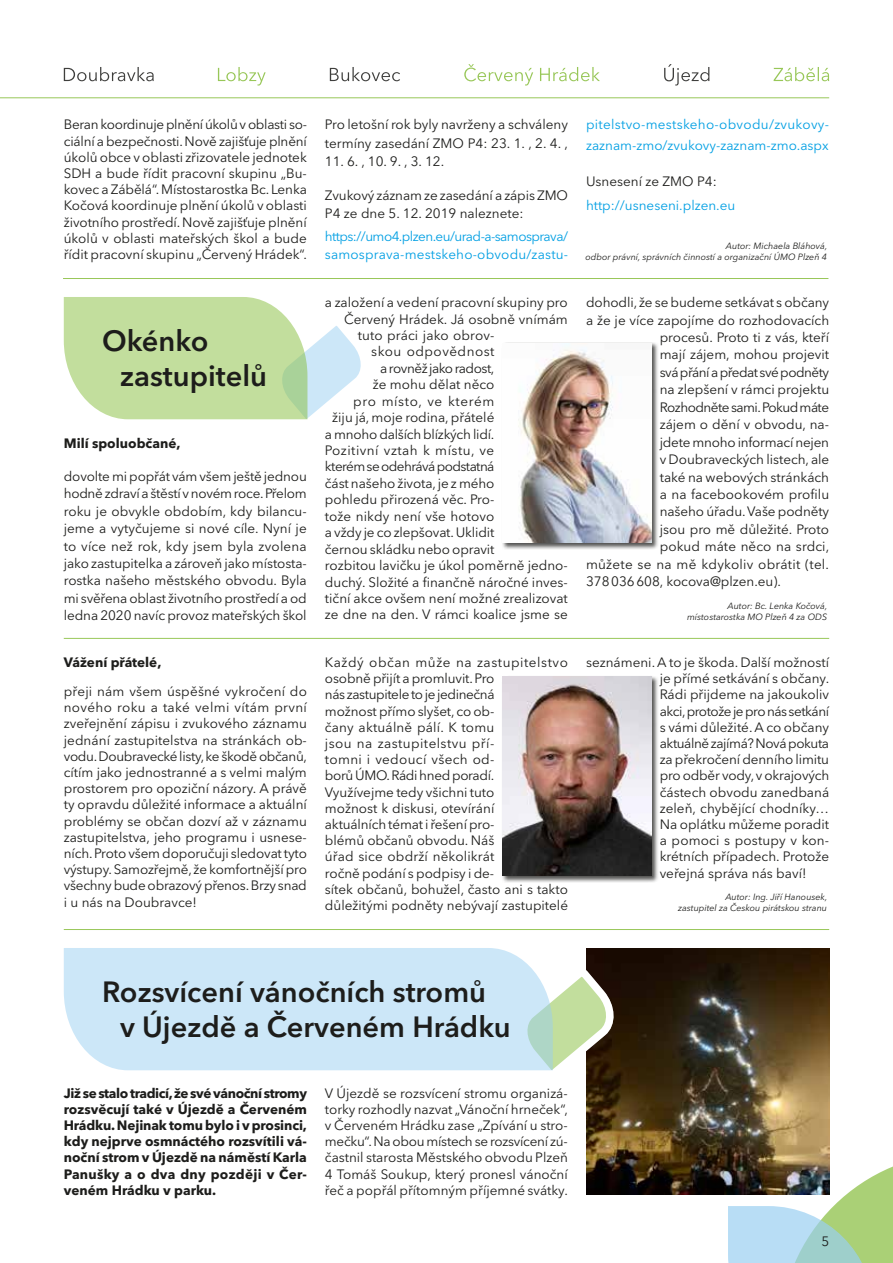
<style>
.page{position:relative;width:893px;height:1263px;background:#fff}
.page>*{position:absolute;margin:0;border:0;box-sizing:border-box;transform-origin:0 0}
.t1{font:600 29.1px/34.8px "Avenir Next LT Pro";color:#1d1d1b}
.t2{font:13.5px/16.2px "Avenir Next LT Pro";color:#1d1d1b;text-align:justify}
.t3{font:700 13.5px/16.2px "Avenir Next LT Pro";color:#1d1d1b;text-align:justify}
.t4{font:13.5px/18.3px "Avenir Next LT Pro";color:#009fe3}
.t5{font:13.5px "Avenir Next LT Pro";letter-spacing:-.035em;color:#1d1d1b}
.t6{font:13.5px "Avenir Next LT Pro";letter-spacing:.035em;color:#1d1d1b}
.t7{font:13.5px "Avenir Next LT Pro";letter-spacing:.02em;color:#1d1d1b}
.t8{font:13.5px "Avenir Next LT Pro";letter-spacing:-.04em;color:#1d1d1b}
.t9{font:13.5px "Avenir Next LT Pro";letter-spacing:.05em;color:#1d1d1b}
.t10{font:italic 9px/10.8px "Avenir Next LT Pro";color:#1d1d1b;text-align:right}
</style>
<div class="page">
<svg style="left:728px;top:1140px;width:165px;height:123px"></svg>
<svg style="left:774px;top:67px;width:55px;height:14px"></svg>
<svg style="left:664px;top:64px;width:45px;height:22px"></svg>
<svg style="left:464px;top:64px;width:136px;height:22px"></svg>
<svg style="left:330px;top:67px;width:70px;height:14px"></svg>
<svg style="left:218px;top:67px;width:48px;height:19px"></svg>
<svg style="left:64px;top:67px;width:90px;height:14px"></svg>
<hr style="left:0;top:97px;width:829px;height:1px;background:#86bd3b">
<img style="left:586px;top:948px;width:243px;height:247px">
<hr style="left:63px;top:278px;width:765px;height:1px;background:#86bd3b">
<hr style="left:64px;top:638px;width:765px;height:1px;background:#86bd3b">
<hr style="left:64px;top:929px;width:765px;height:1px;background:#86bd3b">
<svg style="left:64px;top:297px;width:297px;height:123px"></svg>
<div style="left:501px;top:342px;width:158px;height:208px;background:#1d1d1b;opacity:.75"></div>
<img style="left:503px;top:343px;width:148px;height:199px">
<div style="left:501px;top:675px;width:158px;height:208px;background:#1d1d1b;opacity:.75"></div>
<img style="left:503px;top:677px;width:148px;height:199px">
<svg style="left:510px;top:962px;width:113px;height:123px"></svg>
<div style="left:64px;top:948px;width:489px;height:122px;background:#cce7f8"></div>
<p class="t2" style="left:64px;top:116px;width:245px">Beran koordinuje plnění úkolů voblasti so&shy;ciální a bezpečnosti. Nově zajišťuje plnění úkolů obce v oblasti zřizovatele jednotek SDH a bude řídit pracovní skupinu „Bu&shy;kovec a Zábělá“. Místostarostka Bc. Lenka Kočová koordinuje plnění úkolů v oblasti životního prostředí. Nově zajišťuje plnění úkolů v oblasti mateřských škol a bude řídit pracovní skupinu „Červený Hrádek“.</p>
<p class="t2" style="left:325px;top:115px;width:245px;line-height:18.3px">Pro letošní rok byly navrženy a schváleny termíny zasedání ZMO P4: 23. 1. , 2. 4. ,</p>
<p class="t2" style="left:325px;top:153px;width:121px">11. 6. , 10. 9. , 3. 12.</p>
<p class="t2" style="left:325px;top:186px;width:245px;line-height:18.3px">Zvukový záznam ze zasedání a zápis ZMO<br>P4 ze dne 5. 12. 2019 naleznete:</p>
<p class="t4" style="left:325px;top:227px;width:245px">https://umo4.plzen.eu/urad-a-samosprava/ samosprava-mestskeho-obvodu/zastu-</p>
<h1 class="t1" style="left:120px;top:323px;width:149px;text-indent:-18px">Okénko zastupitelů</h1>
<p class="t3" style="left:64px;top:435px;width:118px">Milí spoluobčané,</p>
<p class="t2" style="left:64px;top:468px;width:245px;line-height:17.4px">dovolte mi popřát vám všem ještě jednou hodně zdraví aštěstí vnovém roce. Přelom roku je obvykle obdobím, kdy bilancu&shy;jeme a vytyčujeme si nové cíle. Nyní je to více než rok, kdy jsem byla zvolena jako zastupitelka a zároveň jako místosta&shy;rostka našeho městského obvodu. Byla mi svěřena oblast životního prostředí a od ledna 2020 navíc provoz mateřských škol</p>
<p class="t2" style="left:325px;top:294px;width:244px">a založení a vedení pracovní skupiny pro</p>
<p class="t2" style="left:344px;top:311px;width:225px">Červený Hrádek. Já osobně vnímám</p>
<p class="t2" style="left:358px;top:327px;width:138px">tuto práci jako obrov-</p>
<p class="t6" style="left:371px;top:344px;width:125px">skou odpovědnost</p>
<p class="t5" style="left:380px;top:360px;width:116px">arovněž jako radost,</p>
<p class="t2" style="left:373px;top:376px;width:123px">že mohu dělat něco</p>
<p class="t9" style="left:353px;top:393px;width:143px">pro místo, ve kterém</p>
<p class="t2" style="left:332px;top:409px;width:164px">žiju já, moje rodina, přátelé</p>
<p class="t2" style="left:325px;top:426px;width:171px">a mnoho dalších blízkých lidí.</p>
<p class="t6" style="left:325px;top:442px;width:171px">Pozitivní vztah k místu, ve</p>
<p class="t8" style="left:325px;top:459px;width:171px">kterém se odehrává podstatná</p>
<p class="t2" style="left:325px;top:475px;width:171px">část našeho života, je z mého</p>
<p class="t2" style="left:325px;top:492px;width:171px">pohledu přirozená věc. Pro-</p>
<p class="t2" style="left:325px;top:508px;width:171px">tože nikdy není vše hotovo</p>
<p class="t2" style="left:325px;top:524px;width:171px">a vždy je co zlepšovat. Uklidit</p>
<p class="t2" style="left:325px;top:541px;width:171px">černou skládku nebo opravit</p>
<p class="t2" style="left:325px;top:557px;width:244px">rozbitou lavičku je úkol poměrně jedno-</p>
<p class="t2" style="left:325px;top:574px;width:244px">duchý. Složité a finančně náročné inves-</p>
<p class="t2" style="left:325px;top:590px;width:244px">tiční akce ovšem není možné zrealizovat</p>
<p class="t2" style="left:325px;top:607px;width:244px">ze dne na den. V rámci koalice jsme se</p>
<p class="t4" style="left:586px;top:114px;width:245px;line-height:20.2px">pitelstvo-mestskeho-obvodu/zvukovy&shy;zaznam-zmo/zvukovy-zaznam-zmo.aspx</p>
<p class="t2" style="left:586px;top:173px;width:132px">Usnesení ze ZMO P4:</p>
<p class="t4" style="left:586px;top:196px;width:151px">http://usneseni.plzen.eu</p>
<p class="t10" style="left:586px;top:241px;width:243px">Autor: Michaela Bláhová,<br>odbor právní, správních činností a organizační ÚMO Plzeň 4</p>
<p class="t2" style="left:586px;top:294px;width:245px">dohodli, že se budeme setkávat s občany</p>
<p class="t2" style="left:586px;top:312px;width:245px">a že je více zapojíme do rozhodovacích</p>
<p class="t2" style="left:660px;top:329px;width:171px">procesů. Proto ti z vás, kteří</p>
<p class="t2" style="left:660px;top:347px;width:171px">mají zájem, mohou projevit</p>
<p class="t5" style="left:660px;top:364px;width:171px">svá přání apředat své podněty</p>
<p class="t2" style="left:660px;top:381px;width:171px">na zlepšení v rámci projektu</p>
<p class="t5" style="left:660px;top:399px;width:171px">Rozhodněte sami. Pokud máte</p>
<p class="t2" style="left:660px;top:416px;width:171px">zájem o dění v obvodu, na-</p>
<p class="t2" style="left:660px;top:434px;width:171px">jdete mnoho informací nejen</p>
<p class="t2" style="left:660px;top:451px;width:171px">v Doubraveckých listech, ale</p>
<p class="t2" style="left:660px;top:469px;width:171px">také na webových stránkách</p>
<p class="t2" style="left:660px;top:486px;width:171px">a na facebookovém profilu</p>
<p class="t2" style="left:660px;top:504px;width:171px">našeho úřadu. Vaše podněty</p>
<p class="t2" style="left:660px;top:521px;width:171px">jsou pro mě důležité. Proto</p>
<p class="t2" style="left:660px;top:538px;width:171px">pokud máte něco na srdci,</p>
<p class="t7" style="left:586px;top:556px;width:245px">můžete se na mě kdykoliv obrátit (tel.</p>
<p class="t2" style="left:586px;top:573px;width:196px">378036608, kocova@plzen.eu).</p>
<p class="t10" style="left:687px;top:601px;width:142px">Autor: Bc. Lenka Kočová, místostarostka MO Plzeň 4 za ODS</p>
<p class="t3" style="left:64px;top:654px;width:99px">Vážení přátelé,</p>
<p class="t2" style="left:64px;top:683px;width:245px">přeji nám všem úspěšné vykročení do nového roku a také velmi vítám první zveřejnění zápisu i zvukového záznamu jednání zastupitelstva na stránkách ob&shy;vodu. Doubravecké listy, ke škodě občanů, cítím jako jednostranné a s velmi malým prostorem pro opoziční názory. A právě ty opravdu důležité informace a aktuální problémy se občan dozví až v záznamu zastupitelstva, jeho programu i usnese&shy;ních. Proto všem doporučuji sledovat tyto výstupy. Samozřejmě, že komfortnější pro všechny bude obrazový přenos. Brzy snad i u nás na Doubravce!</p>
<p class="t2" style="left:325px;top:654px;width:245px;text-align:left">Každý občan může na zastupitelstvo osobně přijít a promluvit. Pro<br>nás zastupitele to je jedinečná<br>možnost přímo slyšet, co ob-<br>čany aktuálně pálí. K tomu<br>jsou na zastupitelstvu pří-<br>tomni i vedoucí všech od-<br>borů ÚMO. Rádi hned poradí.<br>Využívejme tedy všichni tuto<br>možnost k diskusi, otevírání<br>aktuálních témat i řešení pro-<br>blémů občanů obvodu. Náš<br>úřad sice obdrží několikrát<br>ročně podání s podpisy i de-<br>sítek občanů, bohužel, často ani s takto důležitými podněty nebývají zastupitelé</p>
<p class="t2" style="left:660px;top:654px;width:171px;text-indent:-74px">seznámeni. A to je škoda. Další možností je přímé setkávání s občany.<br>Rádi přijdeme na jakoukoliv akci, protože je pro nás setkání s vámi důležité. A co občany aktuálně zajímá? Nová pokuta za překročení denního limitu pro odběr vody, v okrajových částech obvodu zanedbaná zeleň, chybějící chodníky… Na oplátku můžeme poradit a pomoci s postupy v kon&shy;krétních případech. Protože veřejná správa nás baví!</p>
<p class="t10" style="left:678px;top:892px;width:151px">Autor: Ing. Jiří Hanousek,<br>zastupitel za Českou pirátskou stranu</p>
<h1 class="t1" style="left:120px;top:974px;width:392px;text-indent:-18px">Rozsvícení vánočních stromů<br>v Újezdě a Červeném Hrádku</h1>
<p class="t3" style="left:64px;top:1084px;width:245px">Již se stalo tradicí, že své vánoční stromy rozsvěcují také v Újezdě a Červeném Hrádku. Nejinak tomu bylo i v prosinci, kdy nejprve osmnáctého rozsvítili vá&shy;noční strom v Újezdě na náměstí Karla Panušky a o dva dny později v Čer&shy;veném Hrádku v parku.</p>
<p class="t2" style="left:325px;top:1085px;width:244px">V Újezdě se rozsvícení stromu organizá&shy;torky rozhodly nazvat „Vánoční hrneček“, v Červeném Hrádku zase „Zpívání u stro&shy;mečku“. Na obou místech se rozsvícení zú&shy;častnil starosta Městského obvodu Plzeň 4 Tomáš Soukup, který pronesl vánoční řeč a popřál přítomným příjemné svátky.</p>
<p class="t2" style="left:821px;top:1233px;width:9px">5</p>
</div>
